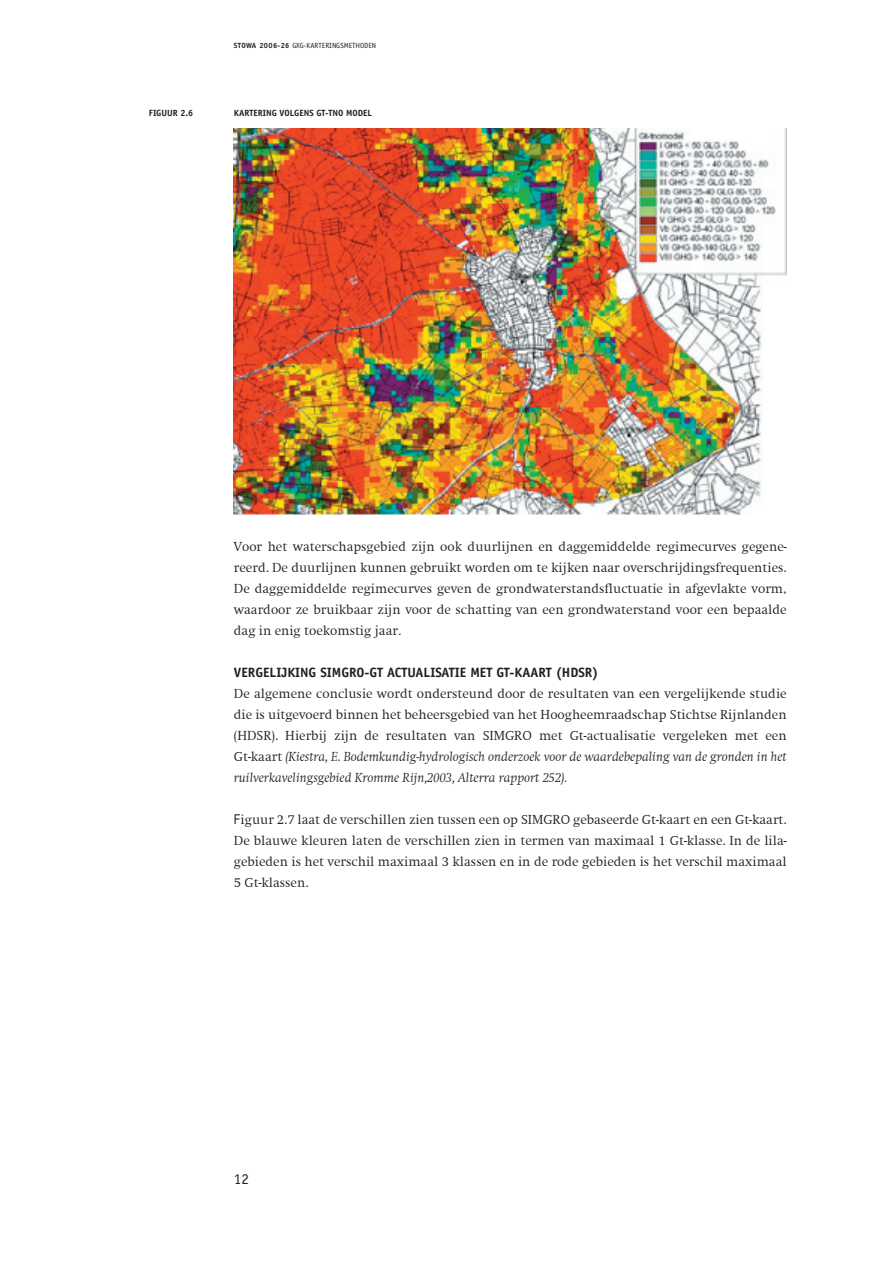
<style>
.page{position:relative;width:893px;height:1263px;background:#fff}
.page>*{position:absolute;margin:0;border:0;box-sizing:border-box;transform-origin:0 0}
.t1{font:15px "Officina Sans";color:#231f20}
.t2{font:300 13.5px/21px "Swift";color:#231f20;text-align:justify}
.t3{font:700 13.5px "Officina Sans";color:#231f20}
.t4{font:700 9px "Officina Sans";color:#231f20}
.t5{font:7.5px "Officina Sans";color:#231f20}
.s1{font-weight:700}
.s2{font-style:italic}
.s3{font-family:"Arial Narrow";font-weight:400}
</style>
<div class="page">
<img style="left:234px;top:129px;width:553px;height:385px">
<p class="t5" style="left:234px;top:41px;width:144px"><span class="s1">STOWA 2006-26</span> GXG-KARTERINGSMETHODEN</p>
<p class="t4" style="left:149px;top:107px;width:46px">FIGUUR 2.6</p>
<p class="t4" style="left:234px;top:107px;width:140px">KARTERING VOLGENS GT-TNO MODEL</p>
<p class="t2" style="left:234px;top:536px;width:554px">Voor het waterschapsgebied zijn ook duurlijnen en daggemiddelde regimecurves gegene&shy;reerd. De duurlijnen kunnen gebruikt worden om te kijken naar overschrijdingsfrequenties.<br>De daggemiddelde regimecurves geven de grondwaterstandsfluctuatie in afgevlakte vorm, waardoor ze bruikbaar zijn voor de schatting van een grondwaterstand voor een bepaalde dag in enig toekomstig jaar.</p>
<p class="t3" style="left:234px;top:663px;width:366px">VERGELIJKING SIMGRO-GT ACTUALISATIE MET GT-KAART (HDSR)</p>
<p class="t2" style="left:234px;top:683px;width:554px">De algemene conclusie wordt ondersteund door de resultaten van een vergelijkende studie die is uitgevoerd binnen het beheersgebied van het Hoogheemraadschap Stichtse Rijnlanden (HDSR). Hierbij zijn de resultaten van SIMGRO met Gt-actualisatie vergeleken met een Gt-kaart <span class="s2">(Kiestra, E. Bodemkundig-hydrologisch onderzoek voor de waardebepaling van de gronden in het ruilverkavelingsgebied Kromme Rijn,2003, Alterra rapport 252).</span></p>
<p class="t2" style="left:234px;top:809px;width:554px"><span class="s3">F</span>iguur 2.7 laat de verschillen zien tussen een op SIMGRO gebaseerde Gt-kaart en een Gt-kaart.<br>De blauwe kleuren laten de verschillen zien in termen van maximaal 1 Gt-klasse. In de lila&shy;gebieden is het verschil maximaal 3 klassen en in de rode gebieden is het verschil maximaal 5 Gt-klassen.</p>
<p class="t1" style="left:234px;top:1170px;width:16px">12</p>
</div>
